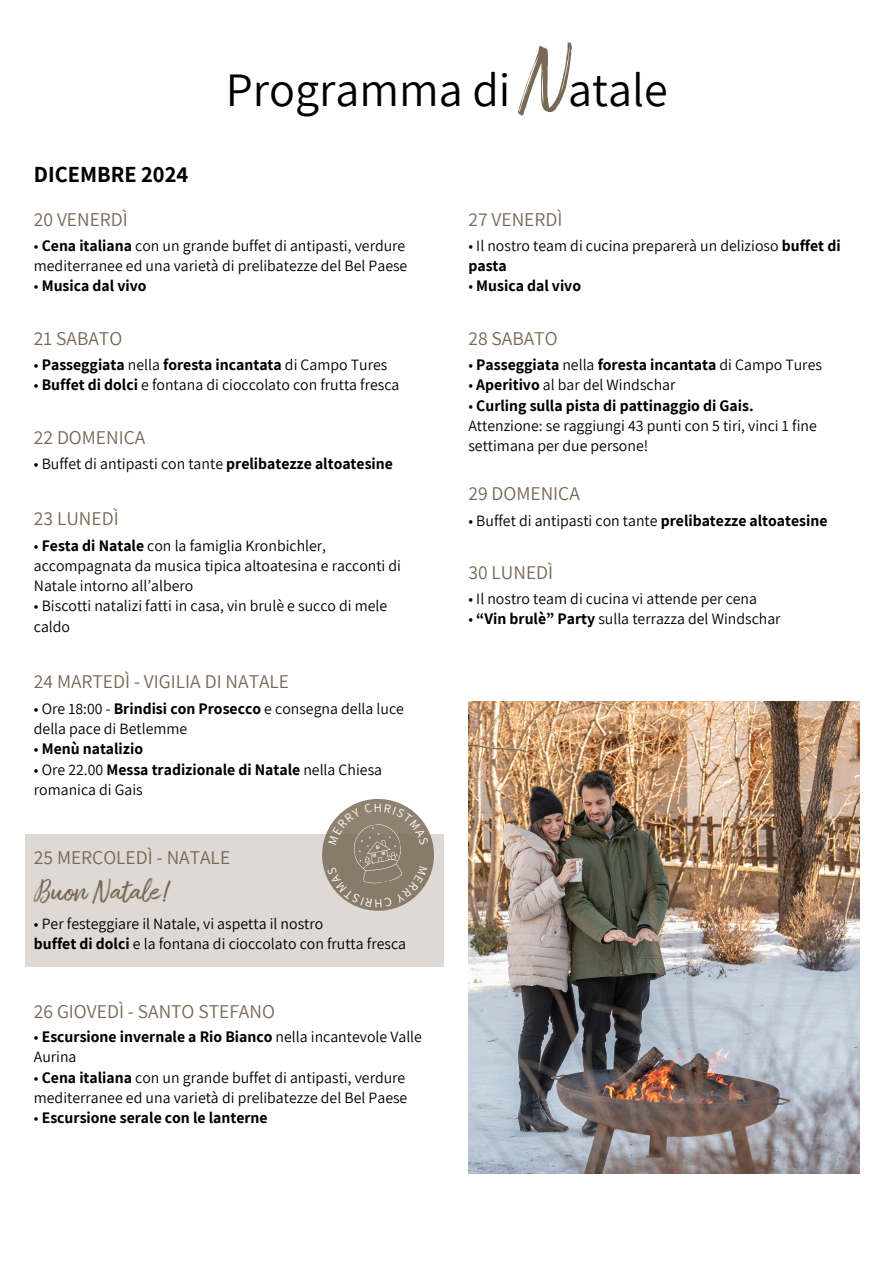
<style>
.page{position:relative;width:894px;height:1264px;background:#fff}
.page>*{position:absolute;margin:0;border:0;box-sizing:border-box;transform-origin:0 0}
.t1{font:48px "Assistant";color:#000}
.t2{font:30px "Amithen";color:#786854}
.t3{font:700 22.5px "Assistant";color:#000}
.t4{font:19.5px "Assistant";color:#786854}
.t5{font:15.75px/20.2px "Assistant";color:#000}
.t6{font:700 15.75px/20.2px "Assistant";color:#000}
.s1{font-family:"Amithen";font-size:87px;color:#786854}
.s2{font-weight:700}
.s3{font-weight:400}
</style>
<div class="page">
<img style="left:468px;top:701px;width:391px;height:472px">
<div style="left:25px;top:834px;width:418px;height:132px;background:#ded9d4"></div>
<svg style="left:322px;top:799px;width:112px;height:111px"></svg>
<svg style="left:327px;top:803px;width:101px;height:104px;background:#988c7d"></svg>
<h3 class="t3" style="left:34px;top:159px;width:156px">DICEMBRE 2024</h3>
<h1 class="t1" style="left:226px;top:57px;width:443px">Programma di<span class="s1">N</span>atale</h1>
<p class="t4" style="left:34px;top:206px;width:95px">20 VENERDÌ</p>
<p class="t5" style="left:34px;top:235px;width:375px">• <span class="s2">Cena italiana</span> con un grande buffet di antipasti, verdure mediterranee ed una varietà di prelibatezze del Bel Paese</p>
<p class="t6" style="left:34px;top:275px;width:114px"><span class="s3">•</span> Musica dal vivo</p>
<p class="t4" style="left:34px;top:325px;width:90px">21 SABATO</p>
<p class="t6" style="left:34px;top:354px;width:355px"><span class="s3">•</span> Passeggiata <span class="s3">nella</span> foresta incantata <span class="s3">di Campo Tures</span></p>
<p class="t5" style="left:34px;top:374px;width:367px">• <span class="s2">Buffet di dolci</span> e fontana di cioccolato con frutta fresca</p>
<p class="t4" style="left:34px;top:423px;width:113px">22 DOMENICA</p>
<p class="t5" style="left:34px;top:453px;width:360px">• Buffet di antipasti con tante <span class="s2">prelibatezze altoatesine</span></p>
<p class="t4" style="left:34px;top:505px;width:86px">23 LUNEDÌ</p>
<p class="t5" style="left:34px;top:535px;width:368px">• <span class="s2">Festa di Natale</span> con la famiglia Kronbichler, accompagnata da musica tipica altoatesina e racconti di<br>Natale intorno all’albero</p>
<p class="t5" style="left:34px;top:595px;width:355px">• Biscotti natalizi fatti in casa, vin brulè e succo di mele caldo</p>
<p class="t4" style="left:34px;top:668px;width:257px">24 MARTEDÌ - VIGILIA DI NATALE</p>
<h1 class="t5" style="left:34px;top:697px;width:371px">• Ore 18:00 - <span class="s2">Brindisi con Prosecco</span> e consegna della luce della pace di Betlemme</h1>
<h1 class="t6" style="left:34px;top:738px;width:111px"><span class="s3">•</span> Menù natalizio</h1>
<h1 class="t5" style="left:34px;top:758px;width:349px">• Ore 22.00 <span class="s2">Messa tradizionale di Natale</span> nella Chiesa romanica di Gais</h1>
<p class="t4" style="left:34px;top:844px;width:198px">25 MERCOLEDÌ - NATALE</p>
<h2 class="t2" style="left:34px;top:874px;width:138px">Buon Natale!</h2>
<h2 class="t5" style="left:34px;top:913px;width:373px">• Per festeggiare il Natale, vi aspetta il nostro<br><span class="s2">buffet di dolci</span> e la fontana di cioccolato con frutta fresca</h2>
<p class="t4" style="left:34px;top:998px;width:242px">26 GIOVEDÌ - SANTO STEFANO</p>
<p class="t6" style="left:34px;top:1026px;width:389px"><span class="s3">•</span> Escursione invernale a Rio Bianco <span class="s3">nella incantevole Valle<br>Aurina</span></p>
<p class="t5" style="left:34px;top:1066px;width:375px">• <span class="s2">Cena italiana</span> con un grande buffet di antipasti, verdure mediterranee ed una varietà di prelibatezze del Bel Paese</p>
<p class="t6" style="left:34px;top:1107px;width:235px"><span class="s3">•</span> Escursione serale con le lanterne</p>
<p class="t4" style="left:468px;top:206px;width:95px">27 VENERDÌ</p>
<p class="t5" style="left:468px;top:235px;width:373px">• Il nostro team di cucina preparerà un delizioso <span class="s2">buffet di pasta</span></p>
<p class="t6" style="left:468px;top:275px;width:114px"><span class="s3">•</span> Musica dal vivo</p>
<p class="t4" style="left:468px;top:325px;width:91px">28 SABATO</p>
<p class="t6" style="left:468px;top:354px;width:355px"><span class="s3">•</span> Passeggiata <span class="s3">nella</span> foresta incantata <span class="s3">di Campo Tures</span></p>
<p class="t5" style="left:468px;top:374px;width:208px">• <span class="s2">Aperitivo</span> al bar del Windschar</p>
<p class="t5" style="left:468px;top:394px;width:350px">• <span class="s2">Curling sulla pista di pattinaggio di Gais.<br></span>Attenzione: se raggiungi 43 punti con 5 tiri, vinci 1 fine settimana per due persone!</p>
<p class="t4" style="left:468px;top:480px;width:113px">29 DOMENICA</p>
<p class="t5" style="left:468px;top:509px;width:360px">• Buffet di antipasti con tante <span class="s2">prelibatezze altoatesine</span></p>
<p class="t4" style="left:468px;top:558px;width:86px">30 LUNEDÌ</p>
<p class="t5" style="left:468px;top:588px;width:290px">• Il nostro team di cucina vi attende per cena</p>
<p class="t5" style="left:468px;top:608px;width:313px">• <span class="s2">“Vin brulè” Party</span> sulla terrazza del Windschar</p>
</div>
